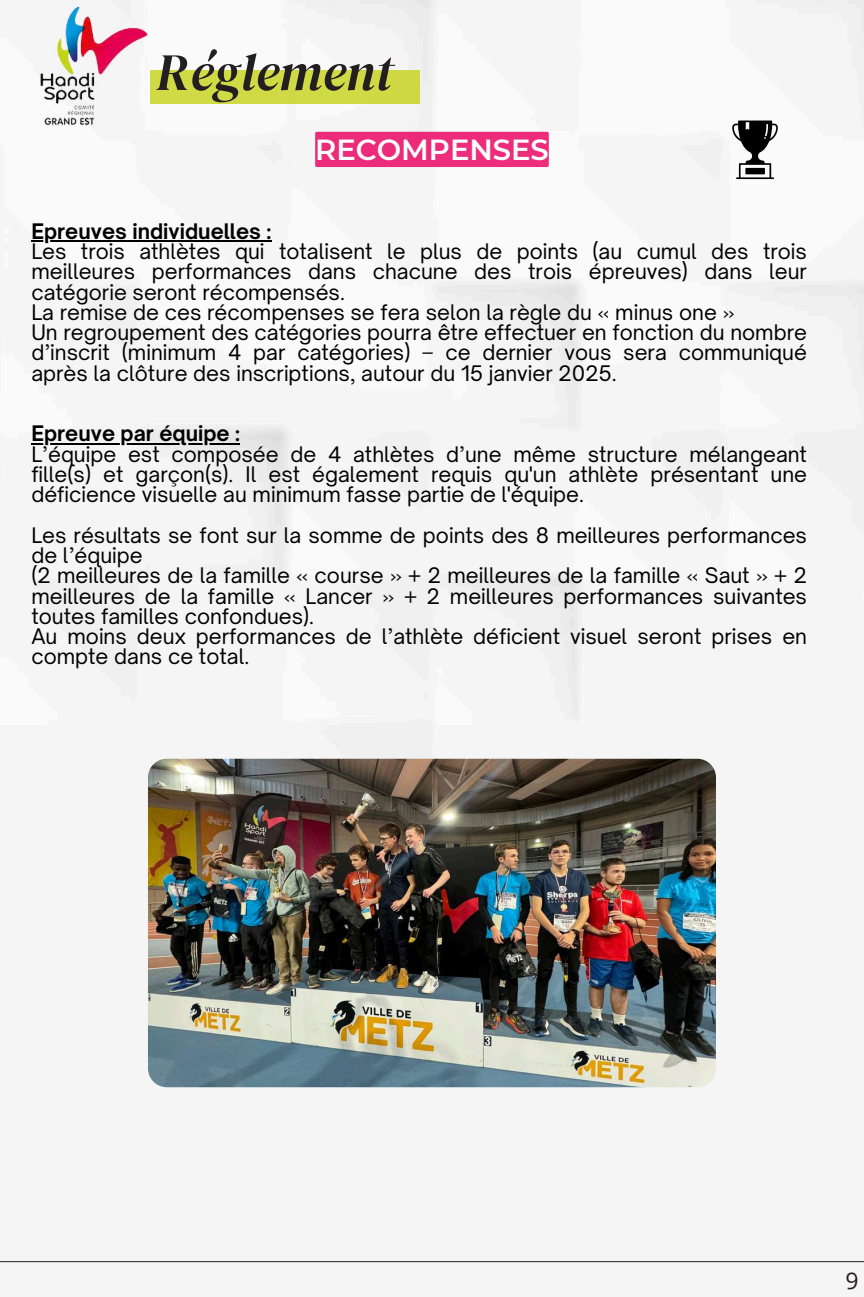
<style>
.page{position:relative;width:864px;height:1297px;background:#fff}
.page>*{position:absolute;margin:0;border:0;box-sizing:border-box;transform-origin:0 0}
.t1{font:italic 52.3px "DM Serif Display";color:#231f20}
.t2{font:600 29px "Montserrat";color:#fff}
.t3{font:23px "Open Sans";color:#231f20}
.t4{font:20.5px/20.2px "Open Sauce One";color:#000}
.t5{font:700 20.5px "Open Sauce One";color:#000}
</style>
<div class="page">
<div style="left:0;top:0;width:864px;height:1263px;background:#f5f5f5"></div>
<hr style="left:0;top:1260px;width:864px;height:1px;background:#231f20">
<img style="left:28px;top:2px;width:122px;height:130px">
<div style="left:150px;top:70px;width:269px;height:34px;background:#cfda45"></div>
<svg style="left:732px;top:120px;width:46px;height:59px"></svg>
<img style="left:148px;top:758px;width:568px;height:328px;border-radius:19px">
<div style="left:315px;top:132px;width:234px;height:35px;background:#ec2c7a"></div>
<hr style="left:31px;top:240px;width:241px;height:2px;background:#000">
<hr style="left:31px;top:443px;width:209px;height:1px;background:#000">
<h1 class="t1" style="left:156px;top:36px;width:238px">Réglement</h1>
<h2 class="t2" style="left:315px;top:131px;width:235px">RECOMPENSES</h2>
<p class="t5" style="left:31px;top:218px;width:242px">Epreuves individuelles :</p>
<p class="t4" style="left:31px;top:241px;width:777px">Les trois athlètes qui totalisent le plus de points (au cumul des trois meilleures performances dans chacune des trois épreuves) dans leur catégorie seront récompensés.<br>La remise de ces récompenses se fera selon la règle du « minus one »<br>Un regroupement des catégories pourra être effectuer en fonction du nombre d’inscrit (minimum 4 par catégories) – ce dernier vous sera communiqué après la clôture des inscriptions, autour du 15 janvier 2025.</p>
<p class="t5" style="left:31px;top:421px;width:210px">Epreuve par équipe :</p>
<p class="t4" style="left:31px;top:443px;width:777px;text-align:justify">L’équipe est composée de 4 athlètes d’une même structure mélangeant fille(s) et garçon(s). Il est également requis qu'un athlète présentant une déficience visuelle au minimum fasse partie de l'équipe.</p>
<p class="t4" style="left:31px;top:524px;width:777px">Les résultats se font sur la somme de points des 8 meilleures performances de l’équipe<br>(2 meilleures de la famille « course » + 2 meilleures de la famille « Saut » + 2 meilleures de la famille « Lancer » + 2 meilleures performances suivantes toutes familles confondues).<br>Au moins deux performances de l’athlète déficient visuel seront prises en compte dans ce total.</p>
<p class="t3" style="left:845px;top:1263px;width:15px">9</p>
</div>
